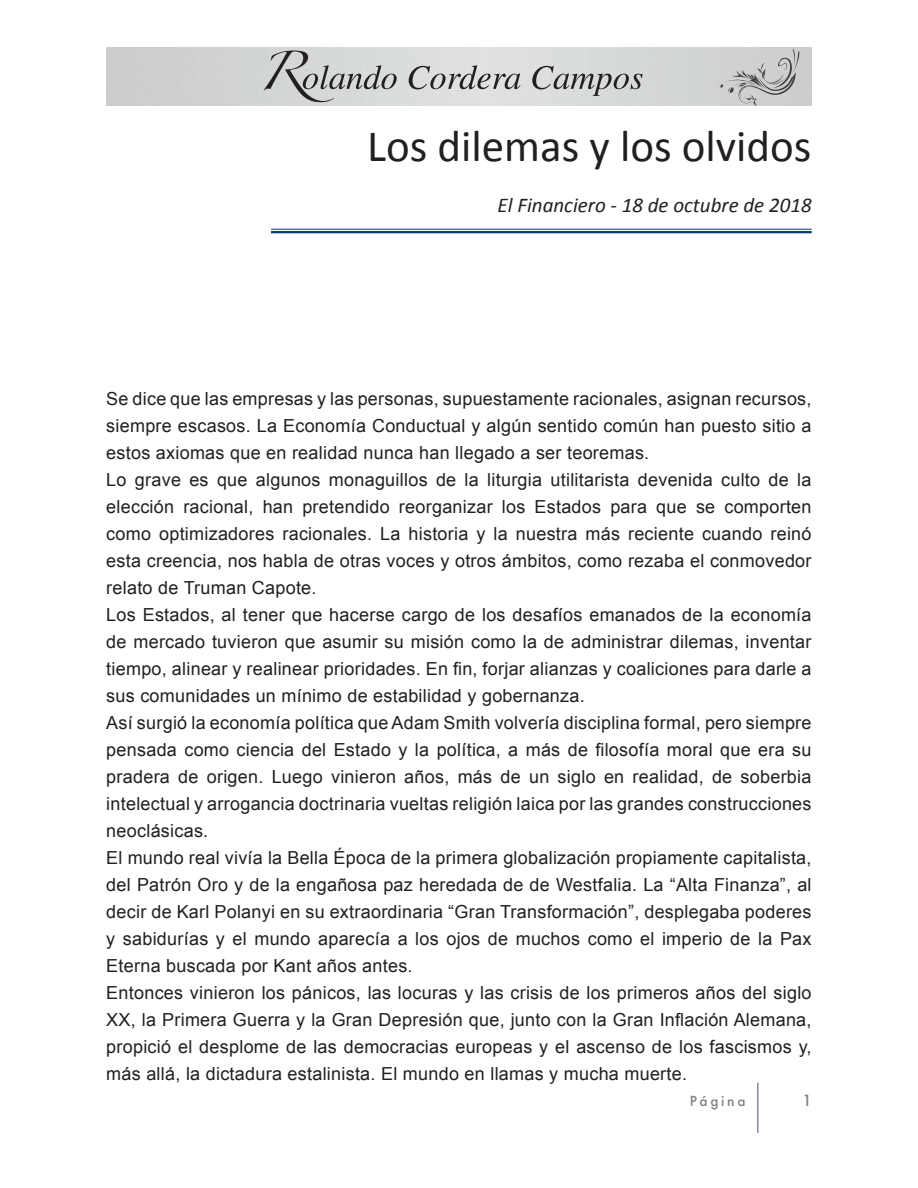
<style>
.page{position:relative;width:918px;height:1188px;background:#fff}
.page>*{position:absolute;margin:0;border:0;box-sizing:border-box;transform-origin:0 0}
.t1{font:45px "Calibri";color:#231f20}
.t2{font:italic 21px "Calibri";color:#231f20}
.t3{font:18px/27px "Arial";letter-spacing:.015em;color:#231f20;text-align:justify}
.t4{font:500 15px "Futura";color:#7e8182}
.t5{font:500 13.5px "Futura";letter-spacing:.2em;color:#7e8182}
</style>
<div class="page">
<svg style="left:264px;top:51px;width:133px;height:51px;background:#bbbcbc"></svg>
<svg style="left:409px;top:65px;width:112px;height:24px;background:#b4b3b3"></svg>
<svg style="left:532px;top:66px;width:111px;height:30px;background:#b7b7b7"></svg>
<svg style="left:719px;top:49px;width:80px;height:57px;background:#bfc0c1"></svg>
<hr style="left:757px;top:1083px;width:2px;height:50px;background:#848ba0">
<hr style="left:271px;top:229px;width:541px;height:1px;background:#013a7a">
<hr style="left:271px;top:231px;width:541px;height:2px;background:#013a7a">
<p class="t1" style="left:367px;top:118px;width:446px">Los dilemas y los olvidos</p>
<p class="t2" style="left:498px;top:190px;width:316px">El Financiero - 18 de octubre de 2018</p>
<p class="t3" style="left:106px;top:385px;width:707px">Se dice que las empresas y las personas, supuestamente racionales, asignan recursos, siempre escasos. La Economía Conductual y algún sentido común han puesto sitio a estos axiomas que en realidad nunca han llegado a ser teoremas.</p>
<p class="t3" style="left:106px;top:466px;width:707px">Lo grave es que algunos monaguillos de la liturgia utilitarista devenida culto de la elección racional, han pretendido reorganizar los Estados para que se comporten como optimizadores racionales. La historia y la nuestra más reciente cuando reinó esta creencia, nos habla de otras voces y otros ámbitos, como rezaba el conmovedor relato de Truman Capote.</p>
<p class="t3" style="left:106px;top:601px;width:707px">Los Estados, al tener que hacerse cargo de los desafíos emanados de la economía de mercado tuvieron que asumir su misión como la de administrar dilemas, inventar tiempo, alinear y realinear prioridades. En fin, forjar alianzas y coaliciones para darle a sus comunidades un mínimo de estabilidad y gobernanza.</p>
<p class="t3" style="left:106px;top:709px;width:707px">Así surgió la economía política que Adam Smith volvería disciplina formal, pero siempre pensada como ciencia del Estado y la política, a más de filosofía moral que era su pradera de origen. Luego vinieron años, más de un siglo en realidad, de soberbia intelectual y arrogancia doctrinaria vueltas religión laica por las grandes construcciones neoclásicas.</p>
<p class="t3" style="left:106px;top:844px;width:707px">El mundo real vivía la Bella Época de la primera globalización propiamente capitalista, del Patrón Oro y de la engañosa paz heredada de de Westfalia. La “Alta Finanza”, al decir de Karl Polanyi en su extraordinaria “Gran Transformación”, desplegaba poderes y sabidurías y el mundo aparecía a los ojos de muchos como el imperio de la Pax Eterna buscada por Kant años antes.</p>
<p class="t3" style="left:106px;top:979px;width:707px">Entonces vinieron los pánicos, las locuras y las crisis de los primeros años del siglo XX, la Primera Guerra y la Gran Depresión que, junto con la Gran Inflación Alemana, propició el desplome de las democracias europeas y el ascenso de los fascismos y, más allá, la dictadura estalinista. El mundo en llamas y mucha muerte.</p>
<p class="t5" style="left:690px;top:1092px;width:57px">Página</p>
<p class="t4" style="left:802px;top:1091px;width:11px">1</p>
</div>
